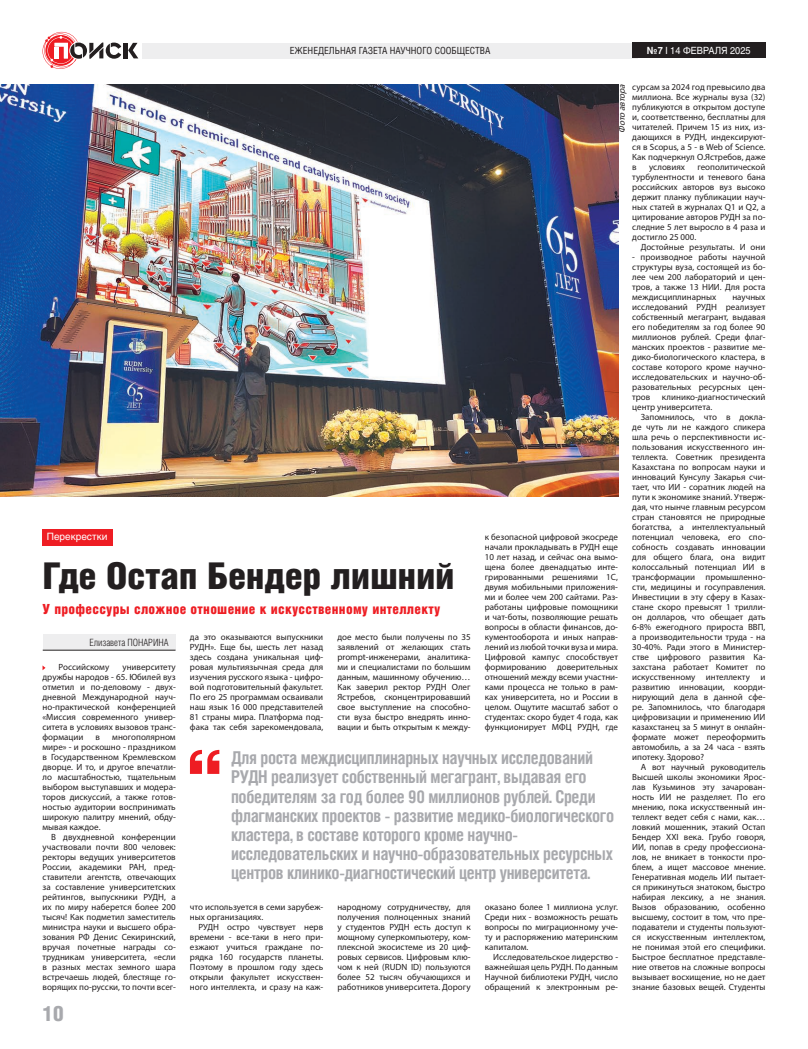
<style>
.page{position:relative;width:808px;height:1049px;background:#fff}
.page>*{position:absolute;margin:0;border:0;box-sizing:border-box;transform-origin:0 0}
.t1{font:37px "Helios Cond Black C";letter-spacing:-.01em;color:#231f20;scale:1.05 1}
.t2{font:21.1px "Helios Cond Black C";color:#a8a9ad}
.t3{font:700 17.7px/19.2px "Helios Cond C";letter-spacing:-.02em;color:#a8a9ad;scale:.96 1}
.t4{font:14px "Helios Cond Black C";letter-spacing:.02em;color:#ee1d23}
.t5{font:10px "Helios Cond Light C";color:#231f20}
.t6{font:10px "Helios C";color:#fff}
.t7{font:9.8px "Helios Cond C";color:#231f20}
.t8{font:9.8px "Helios C";color:#fff;scale:.93 1}
.t9{font:9px/10px "Myriad Pro";color:#231f20;text-align:justify}
.t10{font:italic 9px "Myriad Pro";letter-spacing:-.005em;color:#231f20}
.s1{font-weight:700}
</style>
<div class="page">
<hr style="left:124px;top:43px;width:4px;height:15px;background:#231f20">
<svg style="left:128px;top:43px;width:10px;height:15px"></svg>
<svg style="left:43px;top:32px;width:78px;height:37px"></svg>
<div style="left:142px;top:43px;width:496px;height:16px;background:#eeeeef"></div>
<div style="left:632px;top:43px;width:133px;height:15px;background:#231f20"></div>
<div style="left:43px;top:529px;width:70px;height:17px;background:#ee1d23"></div>
<svg style="left:190px;top:750px;width:29px;height:24px"></svg>
<div style="left:43px;top:634px;width:132px;height:16px;background:#eeeeef"></div>
<hr style="left:43px;top:650px;width:133px;height:1px;background:#231f20">
<img style="left:0;top:84px;width:618px;height:412px">
<p class="t7" style="left:290px;top:45px;width:202px">ЕЖЕНЕДЕЛЬНАЯ ГАЗЕТА НАУЧНОГО СООБЩЕСТВА</p>
<p class="t8" style="left:647px;top:44px;width:113px"><span class="s1">№7</span> I 14 ФЕВРАЛЯ 2025</p>
<p class="t10" style="left:616px;top:133px;width:50px;rotate:-90deg">Фото автора</p>
<p class="t9" style="left:632px;top:82px;width:135px">сурсам за 2024 год превысило два миллиона. Все журналы вуза (32) публикуются в открытом доступе и, соответственно, бесплатны для читателей. Причем 15 из них, из&shy;дающихся в РУДН, индексируют&shy;ся в Scopus, а 5 - в Web of Science.<br>Как подчеркнул О.Ястребов, даже в</p>
<p class="t9" style="left:632px;top:162px;width:135px;text-indent:65px">геополитической турбулентности и теневого бана российских авторов вуз высоко держит планку публикации науч&shy;ных статей в журналах Q1 и Q2, а цитирование авторов РУДН за по&shy;следние 5 лет выросло в 4 раза и достигло 25 000.</p>
<p class="t9" style="left:641px;top:242px;width:126px">Достойные результаты. И они</p>
<p class="t9" style="left:632px;top:252px;width:135px">- производное работы научной структуры вуза, состоящей из бо&shy;лее чем 200 лабораторий и цен&shy;тров, а также 13 НИИ. Для роста междисциплинарных</p>
<p class="t9" style="left:649px;top:162px;width:37px">условиях</p>
<p class="t9" style="left:632px;top:292px;width:135px;text-indent:100px">научных исследований РУДН реализует собственный мегагрант, выдавая его победителям за год более 90 миллионов рублей. Среди флаг&shy;манских проектов - развитие ме&shy;дико-биологического кластера, в составе которого кроме научно&shy;исследовательских и научно-об&shy;разовательных ресурсных цен&shy;тров</p>
<p class="t9" style="left:632px;top:392px;width:135px;text-indent:30px">клинико-диагностический центр университета.</p>
<p class="t9" style="left:632px;top:412px;width:135px;text-indent:9px">Запомнилось, что в докла&shy;де чуть ли не каждого спикера шла речь о перспективности ис&shy;пользования искусственного ин&shy;теллекта. Советник президента Казахстана по вопросам науки и инноваций Кунсулу Закарья счи&shy;тает, что ИИ - соратник людей на пути к экономике знаний. Утверж&shy;дая, что нынче главным ресурсом стран становятся не природные богатства, а интеллектуальный потенциал человека, его спо&shy;собность создавать инновации для общего блага, она видит колоссальный потенциал ИИ в трансформации промышленно&shy;сти, медицины и госуправления.<br>Инвестиции в эту сферу в Казах&shy;стане скоро превысят 1 трилли&shy;он долларов, что обещает дать 6-8% ежегодного прироста ВВП, а производительности труда - на 30-40%. Ради этого в Министер&shy;стве цифрового развития Ка&shy;захстана работает Комитет по искусственному интеллекту и развитию инновации, коорди&shy;нирующий дела в данной сфе&shy;ре. Запомнилось, что благодаря цифровизации и применению ИИ казахстанец за 5 минут в онлайн&shy;формате может переоформить автомобиль, а за 24 часа - взять ипотеку. Здорово?</p>
<p class="t9" style="left:632px;top:762px;width:135px;text-indent:9px">А вот научный руководитель Высшей школы экономики Ярос&shy;лав Кузьминов эту зачарован&shy;ность ИИ не разделяет. По его мнению, пока искусственный ин&shy;теллект ведет себя с нами, как… ловкий мошенник, этакий Остап Бендер ХХI века. Грубо говоря, ИИ, попав в среду профессиона&shy;лов, не вникает в тонкости про&shy;блем, а ищет массовое мнение.<br>Генеративная модель ИИ пытает&shy;ся прикинуться знатоком, быстро набирая лексику, а не знания.<br>Вызов образованию, особенно высшему, состоит в том, что пре&shy;подаватели и студенты пользуют&shy;ся искусственным интеллектом, не понимая этой его специфики.<br>Быстрое бесплатное представле&shy;ние ответов на сложные вопросы вызывает восхищение, но не дает знание базовых вещей. Студенты</p>
<p class="t6" style="left:47px;top:531px;width:62px">Перекрестки</p>
<p class="t9" style="left:485px;top:532px;width:135px">к безопасной цифровой экосреде начали прокладывать в РУДН еще 10 лет назад, и сейчас она вымо&shy;щена более двенадцатью инте&shy;грированными решениями 1С, двумя мобильными приложения&shy;ми и более чем 200 сайтами. Раз&shy;работаны цифровые помощники и чат-боты, позволяющие решать вопросы в области финансов, до&shy;кументооборота и иных направ&shy;лений из любой точки вуза и мира.<br>Цифровой кампус способствует формированию доверительных отношений между всеми участни&shy;ками процесса не только в рам&shy;ках университета, но и России в целом. Ощутите масштаб забот о студентах: скоро будет 4 года, как функционирует МФЦ РУДН, где</p>
<h1 class="t1" style="left:43px;top:555px;width:394px">Где Остап Бендер лишний</h1>
<h3 class="t4" style="left:43px;top:601px;width:399px">У профессуры сложное отношение к искусственному интеллекту</h3>
<p class="t9" style="left:337px;top:632px;width:135px">дое место были получены по 35 заявлений от желающих стать prompt-инженерами, аналитика&shy;ми и специалистами по большим данным, машинному обучению… Как заверил ректор РУДН Олег Ястребов, сконцентрировавший свое выступление на способно&shy;сти вуза быстро внедрять инно&shy;вации и быть открытым к между-</p>
<p class="t9" style="left:190px;top:632px;width:135px">да это оказываются выпускники РУДН». Еще бы, шесть лет назад здесь создана уникальная циф&shy;ровая мультиязычная среда для изучения русского языка - цифро&shy;вой подготовительный факультет.<br>По его 25 программам осваивали наш язык 16 000 представителей 81 страны мира. Платформа под&shy;фака так себя зарекомендовала,</p>
<p class="t5" style="left:89px;top:637px;width:81px">Елизавета ПОНАРИНА</p>
<p class="t9" style="left:59px;top:662px;width:52px">Российскому</p>
<p class="t9" style="left:43px;top:662px;width:135px;text-indent:80px">университету дружбы народов - 65. Юбилей вуз отметил и по-деловому - двух&shy;дневной Международной науч&shy;но-практической конференцией «Миссия современного универ&shy;ситета в условиях вызовов транс&shy;формации</p>
<p class="t9" style="left:43px;top:732px;width:135px;text-indent:70px">многополярном мире» - и роскошно - праздником в Государственном Кремлевском дворце. И то, и другое впечатли&shy;ло масштабностью, тщательным выбором выступавших и модера&shy;торов дискуссий, а также готов&shy;ностью аудитории воспринимать широкую палитру мнений, обду&shy;мывая каждое.</p>
<p class="t9" style="left:43px;top:832px;width:135px;text-indent:9px">В двухдневной конференции участвовали почти 800 человек: ректоры ведущих университетов России, академики РАН, пред&shy;ставители агентств, отвечающих за составление университетских рейтингов, выпускники РУДН, а их по миру наберется более 200 тысяч! Как подметил заместитель министра науки и высшего обра&shy;зования РФ Денис Секиринский, вручая почетные награды со&shy;трудникам университета, «если в разных местах земного шара встречаешь людей, блестяще го&shy;ворящих по-русски, то почти всег-</p>
<p class="t9" style="left:96px;top:732px;width:6px">в</p>
<p class="t3" style="left:231px;top:748px;width:401px">Для роста междисциплинарных научных исследований РУДН реализует собственный мегагрант, выдавая его победителям за год более 90 миллионов рублей. Среди флагманских проектов - развитие медико-биологического кластера, в составе которого кроме научно&shy;исследовательских и научно-образовательных ресурсных центров клинико-диагностический центр университета.</p>
<p class="t9" style="left:485px;top:902px;width:135px">оказано более 1 миллиона услуг.<br>Среди них - возможность решать вопросы по миграционному уче&shy;ту и распоряжению материнским капиталом.</p>
<p class="t9" style="left:485px;top:952px;width:135px;text-indent:9px">Исследовательское лидерство - важнейшая цель РУДН. По данным Научной библиотеки РУДН, число обращений к электронным ре-</p>
<p class="t9" style="left:190px;top:902px;width:135px">что используется в семи зарубеж&shy;ных организациях.</p>
<p class="t9" style="left:190px;top:922px;width:135px;text-indent:9px">РУДН остро чувствует нерв времени - все-таки в него при&shy;езжают учиться граждане по&shy;рядка 160 государств планеты.<br>Поэтому в прошлом году здесь открыли факультет искусствен&shy;ного интеллекта, и сразу на каж-</p>
<p class="t9" style="left:337px;top:902px;width:135px">народному сотрудничеству, для получения полноценных знаний у студентов РУДН есть доступ к мощному суперкомпьютеру, ком&shy;плексной экосистеме из 20 циф&shy;ровых сервисов. Цифровым клю&shy;чом к ней (RUDN ID) пользуются более 52 тысяч обучающихся и работников университета. Дорогу</p>
<h2 class="t2" style="left:43px;top:1001px;width:23px">10</h2>
</div>
